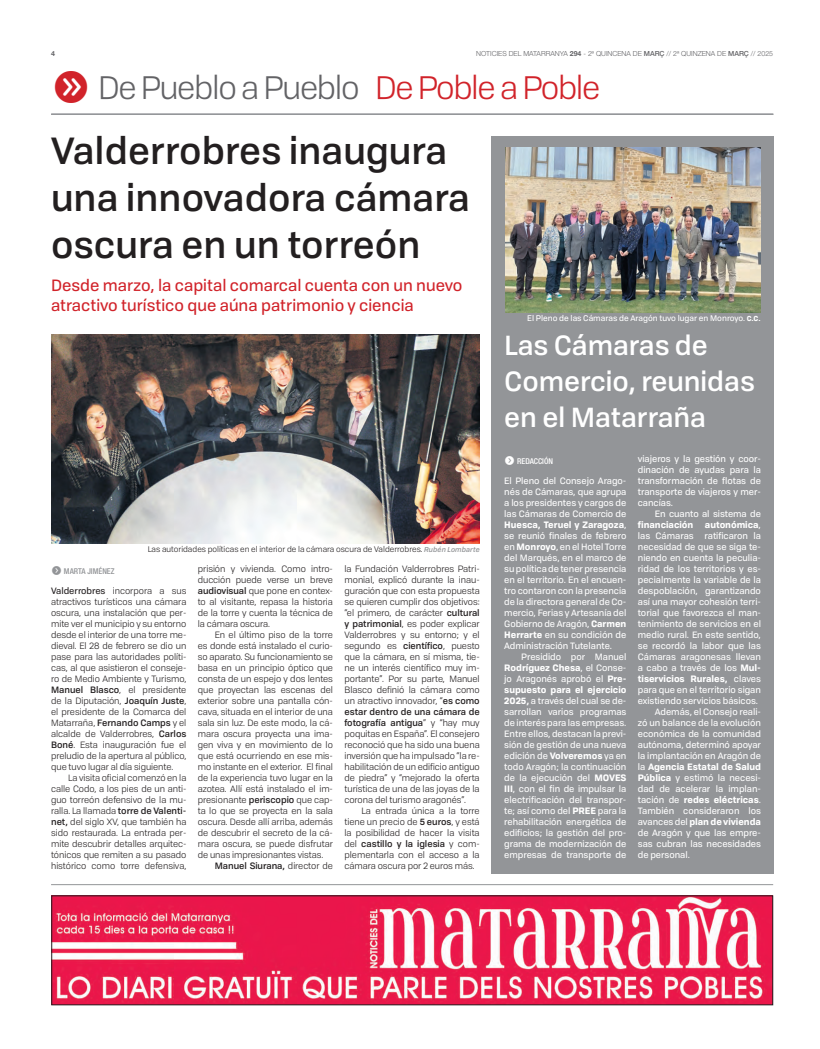
<style>
.page{position:relative;width:820px;height:1049px;background:#fff}
.page>*{position:absolute;margin:0;border:0;box-sizing:border-box;transform-origin:0 0}
.t1{font:40px "Butto Bon Cir Neg";color:#d1232a}
.t2{font:500 37px/47px "Tofino Personal";color:#231f20}
.t3{font:32px "Tofino Personal";letter-spacing:-.04em;color:#636366}
.t4{font:500 27px/36px "Tofino Personal";letter-spacing:-.005em;color:#fff}
.t5{font:16px/20px "Tofino Personal";color:#d1232a}
.t6{font:11px "Butto Bon Cir Neg";color:#939598}
.t7{font:11px "Butto Bon Cir Neg";color:#fff}
.t8{font:9px/11px "Tofino Personal";letter-spacing:-.005em;color:#231f20;text-align:justify}
.t9{font:9px/11px "Tofino Personal";letter-spacing:-.005em;color:#fff;text-align:justify}
.t10{font:500 9px "Tofino Personal";letter-spacing:-.005em;color:#231f20}
.t11{font:8px "Tofino Personal";color:#231f20}
.t12{font:8px "Tofino Personal";color:#fff}
.t13{font:500 condensed 8px "Helvetica Neue LT Pro";color:#939598}
.t14{font:500 condensed 8px "Helvetica Neue LT Pro";color:#fff}
.t15{font:300 7px "Helvetica Neue LT Pro";color:#636366}
.t16{font:700 7px "Helvetica Neue LT Pro";color:#636366}
.s1{font-weight:700}
.s2{font-weight:500}
.s3{color:#d1232a}
.s4{font-weight:700;font-size:7px}
.s5{font-weight:500;font-style:italic;font-size:7px;color:#939598}
.s6{font-style:inherit}
.s7{font-weight:400}
</style>
<div class="page">
<hr style="left:51px;top:114px;width:722px;height:1px;background:#939598">
<img style="left:53px;top:897px;width:718px;height:106px">
<hr style="left:51px;top:884px;width:721px;height:1px;background:#939598">
<img style="left:51px;top:334px;width:428px;height:209px">
<div style="left:491px;top:136px;width:281px;height:737px;background:#939598"></div>
<img style="left:505px;top:147px;width:255px;height:165px">
<p class="t16" style="left:51px;top:49px;width:5px">4</p>
<p class="t15" style="left:476px;top:49px;width:298px">NOTICIES DEL MATARRANYA <span class="s1">294</span> - 2ª QUINCENA DE <span class="s2">MARÇ</span> // 2ª QUINZENA DE <span class="s2">MARÇ</span> // 2025</p>
<p class="t1" style="left:51px;top:69px;width:42px">g</p>
<p class="t3" style="left:98px;top:64px;width:503px">De Pueblo a Pueblo <span class="s3">De Poble a Poble</span></p>
<p class="t2" style="left:51px;top:125px;width:420px">Valderrobres inaugura una innovadora cámara oscura en un torreón</p>
<p class="t5" style="left:51px;top:274px;width:413px">Desde marzo, la capital comarcal cuenta con un nuevo atractivo turístico que aúna patrimonio y ciencia</p>
<p class="t12" style="left:527px;top:312px;width:235px">El Pleno de las Cámaras de Aragón tuvo lugar en Monroyo. <span class="s4">C.C.</span></p>
<p class="t11" style="left:148px;top:543px;width:333px">Las autoridades políticas en el interior de la cámara oscura de Valderrobres. <span class="s5">Rubén Lombarte</span></p>
<p class="t6" style="left:51px;top:566px;width:12px">f</p>
<p class="t13" style="left:64px;top:566px;width:52px">MARTA JIMÉNEZ</p>
<p class="t8" style="left:51px;top:584px;width:137px"><span class="s6">Valderrobres</span> incorpora a sus atractivos turísticos una cámara oscura, una instalación que per&shy;mite ver el municipio y su entorno desde el interior de una torre me&shy;dieval. El 28 de febrero se dio un pase para las autoridades políti&shy;cas, al que asistieron el conseje&shy;ro de Medio Ambiente y Turismo, <span class="s2">Manuel Blasco</span>, el presidente de la Diputación, <span class="s2">Joaquín Juste</span>, el presidente de la Comarca del Matarraña, <span class="s2">Fernando Camps</span> y el alcalde de Valderrobres, <span class="s2">Carlos Boné</span>. Esta inauguración fue el preludio de la apertura al público, que tuvo lugar al día siguiente.</p>
<p class="t8" style="left:51px;top:771px;width:137px;text-indent:17px">La visita oficial comenzó en la calle Codo, a los pies de un anti&shy;guo torreón defensivo de la mu&shy;ralla. La llamada <span class="s2">torre de Valenti&shy;net,</span> del siglo XV, que también ha sido restaurada. La entrada per&shy;mite descubrir detalles arquitec&shy;tónicos que remiten a su pasado histórico como torre defensiva,</p>
<p class="t8" style="left:198px;top:562px;width:137px">prisión y vivienda. Como intro&shy;ducción puede verse un breve <span class="s2">audiovisual</span> que pone en contex&shy;to al visitante, repasa la historia de la torre y cuenta la técnica de la cámara oscura.</p>
<p class="t8" style="left:198px;top:628px;width:137px;text-indent:17px">En el último piso de la torre es donde está instalado el curio&shy;so aparato. Su funcionamiento se basa en un principio óptico que consta de un espejo y dos lentes que proyectan las escenas del exterior sobre una pantalla cón&shy;cava, situada en el interior de una sala sin luz. De este modo, la cá&shy;mara oscura proyecta una ima&shy;gen viva y en movimiento de lo que está ocurriendo en ese mis&shy;mo instante en el exterior. El final de la experiencia tuvo lugar en la azotea. Allí está instalado el im&shy;presionante <span class="s2">periscopio</span> que cap&shy;ta lo que se proyecta en la sala oscura. Desde allí arriba, además de descubrir el secreto de la cá&shy;mara oscura, se puede disfrutar de unas impresionantes vistas.</p>
<p class="t10" style="left:215px;top:858px;width:120px">Manuel Siurana, <span class="s7">director de</span></p>
<p class="t8" style="left:344px;top:562px;width:137px">la Fundación Valderrobres Patri&shy;monial, explicó durante la inau&shy;guración que con esta propuesta se quieren cumplir dos objetivos: “el primero, de carácter <span class="s2">cultural y patrimonial</span>, es poder explicar Valderrobres y su entorno; y el segundo es <span class="s2">científico</span>, puesto que la cámara, en sí misma, tie&shy;ne un interés científico muy im&shy;portante”. Por su parte, Manuel Blasco definió la cámara como un atractivo innovador, “<span class="s2">es como estar dentro de una cámara de fotografía antigua</span>” y “hay muy poquitas en España”. El consejero reconoció que ha sido una buena inversión que ha impulsado “la re&shy;habilitación de un edificio antiguo de piedra” y “mejorado la oferta turística de una de las joyas de la corona del turismo aragonés”.</p>
<p class="t8" style="left:344px;top:804px;width:137px;text-indent:17px">La entrada única a la torre tiene un precio de <span class="s2">5 euros</span>, y está la posibilidad de hacer la visita del <span class="s2">castillo y la iglesia</span> y com&shy;plementarla con el acceso a la cámara oscura por 2 euros más.</p>
<p class="t4" style="left:504px;top:325px;width:205px">Las Cámaras de</p>
<p class="t4" style="left:504px;top:361px;width:252px">Comercio, reunidas en el Matarraña</p>
<p class="t7" style="left:504px;top:456px;width:13px">f</p>
<p class="t14" style="left:517px;top:456px;width:37px">REDACCIÓN</p>
<p class="t9" style="left:504px;top:474px;width:124px">El Pleno del Consejo Arago&shy;nés de Cámaras, que agrupa a los presidentes y cargos de las Cámaras de Comercio de <span class="s1">Huesca, Teruel y Zaragoza</span>, se reunió finales de febrero en <span class="s1">Monroyo</span>, en el Hotel Torre del Marqués, en el marco de su política de tener presencia en el territorio. En el encuen&shy;tro contaron con la presencia de la directora general de Co&shy;mercio, Ferias y Artesanía del Gobierno de Aragón, <span class="s1">Carmen Herrarte</span> en su condición de Administración Tutelante.</p>
<p class="t9" style="left:504px;top:650px;width:124px;text-indent:17px">Presidido por Manuel <span class="s1">Rodríguez Chesa</span>, el Conse&shy;jo Aragonés aprobó el <span class="s1">Pre&shy;supuesto para el ejercicio 2025,</span> a través del cual se de&shy;sarrollan varios programas de interés para las empresas.<br>Entre ellos, destacan la previ&shy;sión de gestión de una nueva edición de <span class="s1">Volveremos</span> ya en todo Aragón; la continuación de la ejecución del <span class="s1">MOVES III</span>, con el fin de impulsar la electrificación del transpor&shy;te; así como del <span class="s1">PREE</span> para la rehabilitación energética de edificios; la gestión del pro&shy;grama de modernización de empresas de transporte de</p>
<p class="t9" style="left:637px;top:452px;width:125px">viajeros y la gestión y coor&shy;dinación de ayudas para la transformación de flotas de transporte de viajeros y mer&shy;cancías.</p>
<p class="t9" style="left:637px;top:507px;width:125px;text-indent:17px">En cuanto al sistema de <span class="s1">financiación</span></p>
<p class="t9" style="left:637px;top:518px;width:125px;text-indent:67px"><span class="s1">autonómica</span>, las Cámaras ratificaron la necesidad de que se siga te&shy;niendo en cuenta la peculia&shy;ridad de los territorios y es&shy;pecialmente la variable de la despoblación, garantizando así una mayor cohesión terri&shy;torial que favorezca el man&shy;tenimiento de servicios en el medio rural. En este sentido, se recordó la labor que las Cámaras aragonesas llevan a cabo a través de los <span class="s1">Mul&shy;tiservicios Rurales,</span> claves para que en el territorio sigan existiendo servicios básicos.</p>
<p class="t9" style="left:637px;top:705px;width:125px;text-indent:17px">Además, el Consejo reali&shy;zó un balance de la evolución económica de la comunidad autónoma, determinó apoyar la implantación en Aragón de la <span class="s1">Agencia Estatal de Salud Pública</span> y estimó la necesi&shy;dad de acelerar la implan&shy;tación de <span class="s1">redes eléctricas</span>.<br>También consideraron los avances del <span class="s1">plan de vivienda </span>de Aragón y que las empre&shy;sas cubran las necesidades de personal.</p>
</div>
